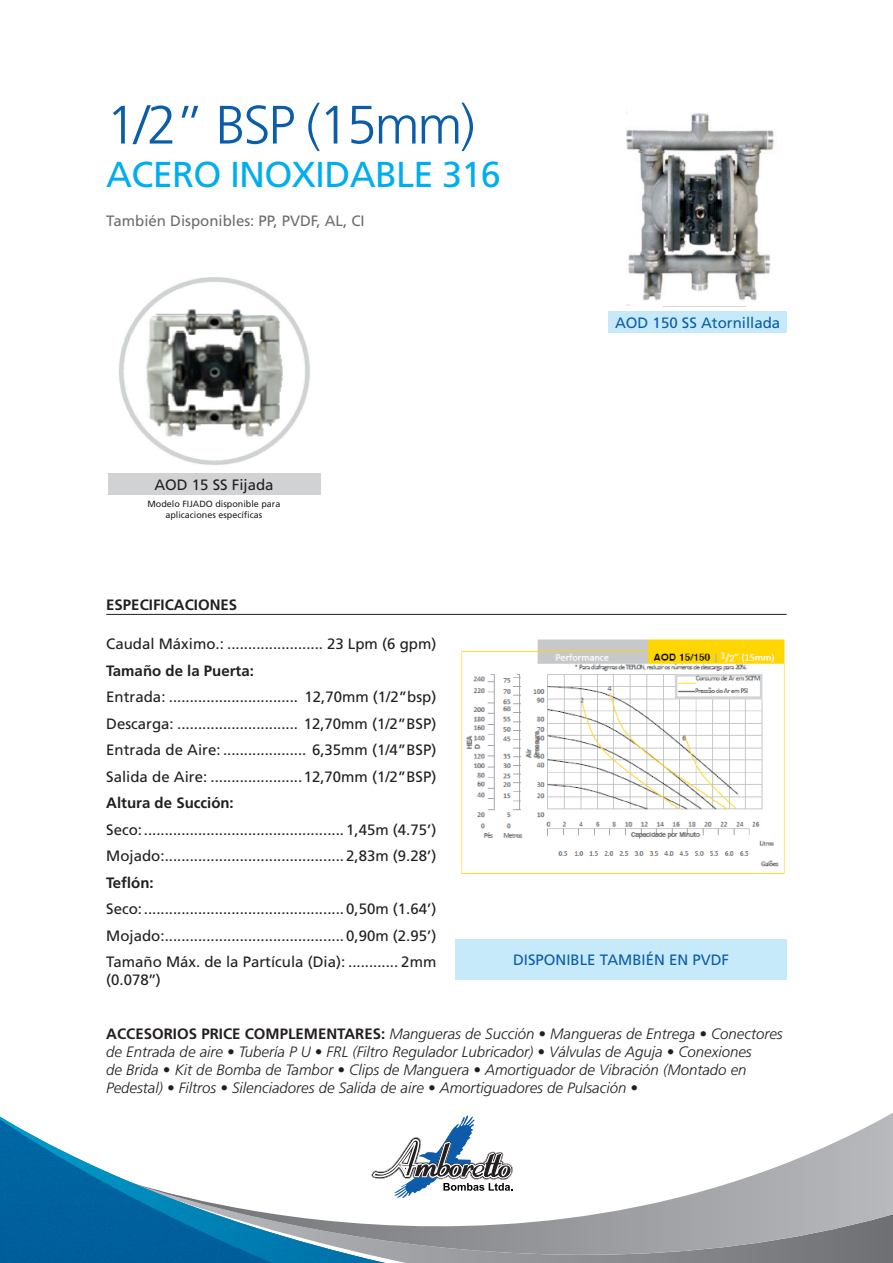
<style>
.page{position:relative;width:893px;height:1263px;background:#fff}
.page>*{position:absolute;margin:0;border:0;box-sizing:border-box;transform-origin:0 0}
._01_-_TÍTULO{font:300 54px "Frutiger";letter-spacing:-.04em;color:#0b5ca9}
._01_-_TÍTULO-2{font:36px "Frutiger";letter-spacing:-.02em;color:#00aeef}
._03_-_TEXTO{font:15px/18px "Frutiger";color:#231f20}
._07_-_LEGENDA{font:italic 300 15px/18px "Frutiger";color:#231f20}
._03_-_TEXTO-2{font:15px "Frutiger";color:#0b5ca9}
._03_-_TEXTO-3{font:700 15px "Frutiger";color:#231f20}
._03_-_TEXTO-4{font:15px "Frutiger";color:#6c6d70}
._05_-_SUBSUB{font:700 15px "Frutiger";color:#231f20}
._03_-_TEXTO-5{font:9px/10.8px "Frutiger";color:#231f20;text-align:center}
.s1{font-weight:700;font-style:normal}
</style>
<div class="page">
<svg style="left:0;top:1113px;width:893px;height:150px"></svg>
<img style="left:119px;top:277px;width:191px;height:188px">
<hr style="left:106px;top:614px;width:681px;height:1px;background:#231f20">
<img style="left:626px;top:111px;width:148px;height:196px">
<div style="left:609px;top:311px;width:178px;height:22px;background:#c6eafa"></div>
<div style="left:455px;top:939px;width:332px;height:41px;background:#c6eafa"></div>
<div style="left:108px;top:473px;width:212px;height:22px;background:#d1d2d4"></div>
<img style="left:461px;top:639px;width:324px;height:235px">
<svg style="left:370px;top:1115px;width:151px;height:83px"></svg>
<p class="_01_-_TÍTULO" style="left:106px;top:94px;width:370px">1/2” BSP (15mm)</p>
<p class="_01_-_TÍTULO-2" style="left:106px;top:153px;width:396px">ACERO INOXIDABLE 316</p>
<p class="_03_-_TEXTO-4" style="left:106px;top:212px;width:260px">También Disponibles: PP, PVDF, AL, CI</p>
<p class="_03_-_TEXTO-2" style="left:615px;top:314px;width:167px">AOD 150 SS Atornillada</p>
<p class="_03_-_TEXTO" style="left:154px;top:475px;width:121px">AOD 15 SS Fijada</p>
<p class="_03_-_TEXTO-5" style="left:147px;top:499px;width:135px">Modelo FIJADO disponible para aplicaciones específicas</p>
<p class="_05_-_SUBSUB" style="left:106px;top:596px;width:132px">ESPECIFICACIONES</p>
<p class="_03_-_TEXTO" style="left:106px;top:635px;width:332px">Caudal Máximo.: ....................... 23 Lpm (6 gpm)</p>
<p class="_03_-_TEXTO-3" style="left:106px;top:661px;width:149px">Tamaño de la Puerta:</p>
<p class="_03_-_TEXTO" style="left:106px;top:688px;width:332px">Entrada: ............................... 12,70mm (1/2”bsp)</p>
<p class="_03_-_TEXTO" style="left:106px;top:714px;width:332px">Descarga: ............................. 12,70mm (1/2”BSP)</p>
<p class="_03_-_TEXTO" style="left:106px;top:741px;width:332px">Entrada de Aire: .................... 6,35mm (1/4”BSP)</p>
<p class="_03_-_TEXTO" style="left:106px;top:767px;width:332px">Salida de Aire: ......................12,70mm (1/2”BSP)</p>
<p class="_03_-_TEXTO-3" style="left:106px;top:794px;width:129px">Altura de Succión:</p>
<p class="_03_-_TEXTO" style="left:106px;top:820px;width:332px">Seco:................................................ 1,45m (4.75’)</p>
<p class="_03_-_TEXTO" style="left:106px;top:847px;width:332px">Mojado:........................................... 2,83m (9.28’)</p>
<p class="_03_-_TEXTO-3" style="left:106px;top:873px;width:49px">Teflón:</p>
<p class="_03_-_TEXTO" style="left:106px;top:900px;width:332px">Seco:................................................ 0,50m (1.64’)</p>
<p class="_03_-_TEXTO" style="left:106px;top:926px;width:332px">Mojado:........................................... 0,90m (2.95’)</p>
<p class="_03_-_TEXTO" style="left:106px;top:953px;width:332px">Tamaño Máx. de la Partícula (Dia): ............ 2mm (0.078’’)</p>
<p class="_03_-_TEXTO-2" style="left:513px;top:951px;width:217px">DISPONIBLE TAMBIÉN EN PVDF</p>
<p class="_07_-_LEGENDA" style="left:106px;top:1025px;width:678px"><span class="s1">ACCESORIOS PRICE COMPLEMENTARES:</span> Mangueras de Succión • Mangueras de Entrega • Conectores de Entrada de aire • Tubería P U • FRL (Filtro Regulador Lubricador) • Válvulas de Aguja • Conexiones<br>de Brida • Kit de Bomba de Tambor • Clips de Manguera • Amortiguador de Vibración (Montado en Pedestal) • Filtros • Silenciadores de Salida de aire • Amortiguadores de Pulsación •</p>
</div>
